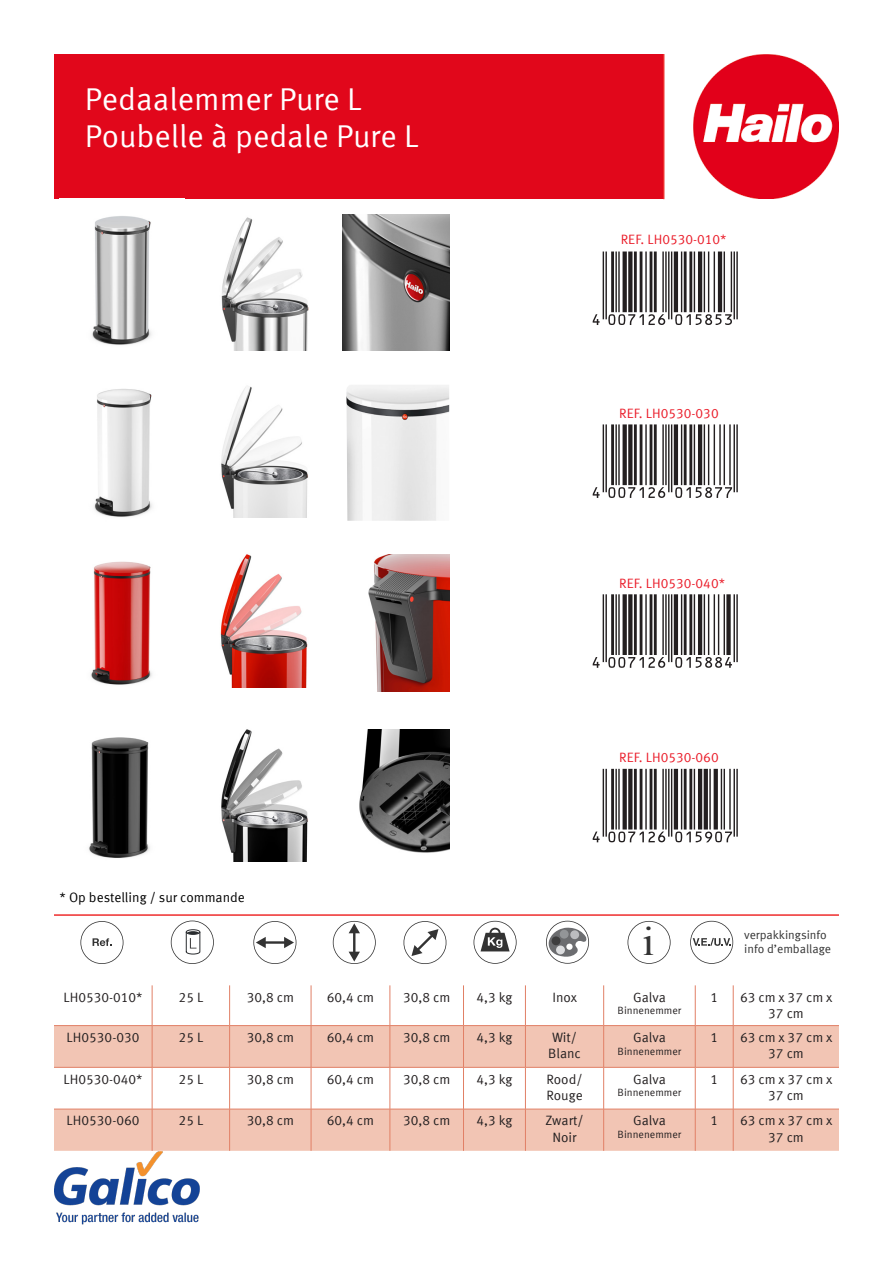
<style>
.page{position:relative;width:893px;height:1263px;background:#fff}
.page>*{position:absolute;margin:0;border:0;box-sizing:border-box;transform-origin:0 0}
.t1{font:40.65px "Mongolian Baiti";color:#333;scale:1.05 1}
.t2{font:31.5px "Meta Offc Norm";color:#fff}
.t3{font:13.5px/16.2px "Meta Offc Norm";color:#231f20;text-align:center}
.t4{font:13.5px "Meta Offc Norm";color:#ea1c29}
.t5{font:13.5px "Meta Offc Norm";color:#000001}
.t6{font:12px "Meta Offc Norm";color:#333}
.t7{font:10.5px "Meta Offc Norm";color:#231f20}
</style>
<div class="page">
<div style="left:54px;top:54px;width:609px;height:144px;background:#e1071b"></div>
<img style="left:694px;top:54px;width:145px;height:144px">
<hr style="left:54px;top:914px;width:785px;height:2px;background:#ee2d2d">
<img style="left:54px;top:1151px;width:145px;height:74px">
<hr style="left:663px;top:54px;width:1px;height:145px;background:#ee2d2d">
<img style="left:92px;top:216px;width:60px;height:129px">
<img style="left:94px;top:389px;width:58px;height:128px">
<img style="left:91px;top:561px;width:61px;height:124px">
<img style="left:221px;top:217px;width:88px;height:133px">
<img style="left:343px;top:214px;width:106px;height:136px">
<img style="left:221px;top:386px;width:87px;height:131px">
<svg style="left:593px;top:251px;width:145px;height:74px"></svg>
<img style="left:346px;top:385px;width:103px;height:136px">
<img style="left:220px;top:554px;width:88px;height:133px">
<img style="left:368px;top:555px;width:81px;height:136px">
<svg style="left:593px;top:424px;width:145px;height:74px"></svg>
<img style="left:221px;top:729px;width:87px;height:133px">
<img style="left:359px;top:729px;width:90px;height:124px">
<svg style="left:593px;top:594px;width:145px;height:74px"></svg>
<svg style="left:593px;top:769px;width:145px;height:73px"></svg>
<img style="left:88px;top:737px;width:62px;height:121px">
<svg style="left:80px;top:921px;width:43px;height:43px"></svg>
<svg style="left:253px;top:921px;width:43px;height:43px"></svg>
<svg style="left:333px;top:921px;width:43px;height:43px"></svg>
<svg style="left:403px;top:921px;width:44px;height:43px"></svg>
<svg style="left:690px;top:921px;width:43px;height:43px"></svg>
<svg style="left:627px;top:921px;width:44px;height:43px"></svg>
<svg style="left:473px;top:921px;width:44px;height:43px"></svg>
<svg style="left:54px;top:1026px;width:785px;height:125px;fill:#f2c5b4"></svg>
<hr style="left:152px;top:985px;width:1px;height:40px;background:#e18066">
<hr style="left:229px;top:985px;width:1px;height:40px;background:#e18066">
<hr style="left:311px;top:985px;width:1px;height:40px;background:#e18066">
<hr style="left:390px;top:985px;width:1px;height:40px;background:#e18066">
<hr style="left:463px;top:985px;width:1px;height:40px;background:#e18066">
<hr style="left:525px;top:985px;width:1px;height:40px;background:#e18066">
<hr style="left:603px;top:985px;width:1px;height:40px;background:#e18066">
<hr style="left:695px;top:985px;width:1px;height:40px;background:#e18066">
<hr style="left:733px;top:985px;width:1px;height:40px;background:#e18066">
<hr style="left:54px;top:1025px;width:98px;height:1px;background:#e18066">
<hr style="left:152px;top:1025px;width:78px;height:1px;background:#e18066">
<hr style="left:152px;top:1026px;width:1px;height:41px;background:#e18066">
<hr style="left:230px;top:1025px;width:81px;height:1px;background:#e18066">
<hr style="left:229px;top:1026px;width:1px;height:41px;background:#e18066">
<hr style="left:311px;top:1025px;width:79px;height:1px;background:#e18066">
<hr style="left:311px;top:1026px;width:1px;height:41px;background:#e18066">
<hr style="left:390px;top:1025px;width:73px;height:1px;background:#e18066">
<hr style="left:390px;top:1026px;width:1px;height:41px;background:#e18066">
<hr style="left:463px;top:1025px;width:62px;height:1px;background:#e18066">
<hr style="left:463px;top:1026px;width:1px;height:41px;background:#e18066">
<hr style="left:525px;top:1025px;width:79px;height:1px;background:#e18066">
<hr style="left:525px;top:1026px;width:1px;height:41px;background:#e18066">
<hr style="left:604px;top:1025px;width:91px;height:1px;background:#e18066">
<hr style="left:603px;top:1026px;width:1px;height:41px;background:#e18066">
<hr style="left:695px;top:1025px;width:38px;height:1px;background:#e18066">
<hr style="left:695px;top:1026px;width:1px;height:41px;background:#e18066">
<hr style="left:733px;top:1025px;width:106px;height:1px;background:#e18066">
<hr style="left:733px;top:1026px;width:1px;height:41px;background:#e18066">
<hr style="left:54px;top:1067px;width:98px;height:1px;background:#e18066">
<hr style="left:152px;top:1067px;width:78px;height:1px;background:#e18066">
<hr style="left:152px;top:1067px;width:1px;height:42px;background:#e18066">
<hr style="left:230px;top:1067px;width:81px;height:1px;background:#e18066">
<hr style="left:229px;top:1067px;width:1px;height:42px;background:#e18066">
<hr style="left:311px;top:1067px;width:79px;height:1px;background:#e18066">
<hr style="left:311px;top:1067px;width:1px;height:42px;background:#e18066">
<hr style="left:390px;top:1067px;width:73px;height:1px;background:#e18066">
<hr style="left:390px;top:1067px;width:1px;height:42px;background:#e18066">
<hr style="left:463px;top:1067px;width:62px;height:1px;background:#e18066">
<hr style="left:463px;top:1067px;width:1px;height:42px;background:#e18066">
<hr style="left:525px;top:1067px;width:79px;height:1px;background:#e18066">
<hr style="left:525px;top:1067px;width:1px;height:42px;background:#e18066">
<hr style="left:604px;top:1067px;width:91px;height:1px;background:#e18066">
<hr style="left:603px;top:1067px;width:1px;height:42px;background:#e18066">
<hr style="left:695px;top:1067px;width:38px;height:1px;background:#e18066">
<hr style="left:695px;top:1067px;width:1px;height:42px;background:#e18066">
<hr style="left:733px;top:1067px;width:106px;height:1px;background:#e18066">
<hr style="left:733px;top:1067px;width:1px;height:42px;background:#e18066">
<hr style="left:54px;top:1109px;width:98px;height:1px;background:#e18066">
<hr style="left:152px;top:1109px;width:78px;height:1px;background:#e18066">
<hr style="left:152px;top:1109px;width:1px;height:42px;background:#e18066">
<hr style="left:230px;top:1109px;width:81px;height:1px;background:#e18066">
<hr style="left:229px;top:1109px;width:1px;height:42px;background:#e18066">
<hr style="left:311px;top:1109px;width:79px;height:1px;background:#e18066">
<hr style="left:311px;top:1109px;width:1px;height:42px;background:#e18066">
<hr style="left:390px;top:1109px;width:73px;height:1px;background:#e18066">
<hr style="left:390px;top:1109px;width:1px;height:42px;background:#e18066">
<hr style="left:463px;top:1109px;width:62px;height:1px;background:#e18066">
<hr style="left:463px;top:1109px;width:1px;height:42px;background:#e18066">
<hr style="left:525px;top:1109px;width:79px;height:1px;background:#e18066">
<hr style="left:525px;top:1109px;width:1px;height:42px;background:#e18066">
<hr style="left:604px;top:1109px;width:91px;height:1px;background:#e18066">
<hr style="left:603px;top:1109px;width:1px;height:42px;background:#e18066">
<hr style="left:695px;top:1109px;width:38px;height:1px;background:#e18066">
<hr style="left:695px;top:1109px;width:1px;height:42px;background:#e18066">
<hr style="left:733px;top:1109px;width:106px;height:1px;background:#e18066">
<hr style="left:733px;top:1109px;width:1px;height:42px;background:#e18066">
<svg style="left:546px;top:921px;width:43px;height:43px"></svg>
<svg style="left:171px;top:920px;width:43px;height:44px"></svg>
<p class="t2" style="left:85px;top:80px;width:278px">Pedaalemmer Pure L</p>
<p class="t2" style="left:85px;top:118px;width:335px">Poubelle à pedale Pure L</p>
<p class="t5" style="left:60px;top:889px;width:187px">* Op bestelling / sur commande</p>
<p class="t4" style="left:621px;top:232px;width:107px">REF. LH0530-010*</p>
<p class="t4" style="left:619px;top:405px;width:101px">REF. LH0530-030</p>
<p class="t4" style="left:619px;top:575px;width:107px">REF. LH0530-040*</p>
<p class="t4" style="left:619px;top:750px;width:101px">REF. LH0530-060</p>
<h1 class="t1" style="left:643px;top:920px;width:13px">i</h1>
<p class="t6" style="left:744px;top:927px;width:84px">verpakkingsinfo</p>
<p class="t6" style="left:744px;top:942px;width:88px">info d’emballage</p>
<p class="t3" style="left:63px;top:989px;width:81px">LH0530-010*</p>
<p class="t3" style="left:179px;top:989px;width:26px">25 L</p>
<p class="t3" style="left:247px;top:989px;width:49px">30,8 cm</p>
<p class="t3" style="left:327px;top:989px;width:49px">60,4 cm</p>
<p class="t3" style="left:403px;top:989px;width:49px">30,8 cm</p>
<p class="t3" style="left:476px;top:989px;width:38px">4,3 kg</p>
<p class="t3" style="left:552px;top:989px;width:26px">Inox</p>
<p class="t3" style="left:633px;top:989px;width:34px">Galva</p>
<p class="t7" style="left:618px;top:1004px;width:65px">Binnenemmer</p>
<p class="t3" style="left:710px;top:989px;width:9px">1</p>
<p class="t3" style="left:740px;top:989px;width:94px">63 cm x 37 cm x<br>37 cm</p>
<p class="t3" style="left:67px;top:1029px;width:74px">LH0530-030</p>
<p class="t3" style="left:179px;top:1029px;width:26px">25 L</p>
<p class="t3" style="left:247px;top:1029px;width:49px">30,8 cm</p>
<p class="t3" style="left:327px;top:1029px;width:49px">60,4 cm</p>
<p class="t3" style="left:403px;top:1029px;width:49px">30,8 cm</p>
<p class="t3" style="left:476px;top:1029px;width:38px">4,3 kg</p>
<p class="t3" style="left:552px;top:1029px;width:27px">Wit/</p>
<p class="t3" style="left:548px;top:1046px;width:34px">Blanc</p>
<p class="t3" style="left:633px;top:1029px;width:34px">Galva</p>
<p class="t7" style="left:618px;top:1045px;width:65px">Binnenemmer</p>
<p class="t3" style="left:710px;top:1029px;width:9px">1</p>
<p class="t3" style="left:740px;top:1029px;width:94px">63 cm x 37 cm x<br>37 cm</p>
<p class="t3" style="left:63px;top:1071px;width:81px">LH0530-040*</p>
<p class="t3" style="left:179px;top:1071px;width:26px">25 L</p>
<p class="t3" style="left:247px;top:1071px;width:49px">30,8 cm</p>
<p class="t3" style="left:327px;top:1071px;width:49px">60,4 cm</p>
<p class="t3" style="left:403px;top:1071px;width:49px">30,8 cm</p>
<p class="t3" style="left:476px;top:1071px;width:38px">4,3 kg</p>
<p class="t3" style="left:546px;top:1071px;width:38px">Rood/</p>
<p class="t3" style="left:546px;top:1087px;width:38px">Rouge</p>
<p class="t3" style="left:633px;top:1071px;width:34px">Galva</p>
<p class="t7" style="left:618px;top:1086px;width:65px">Binnenemmer</p>
<p class="t3" style="left:710px;top:1071px;width:9px">1</p>
<p class="t3" style="left:740px;top:1071px;width:94px">63 cm x 37 cm x<br>37 cm</p>
<p class="t3" style="left:67px;top:1113px;width:74px">LH0530-060</p>
<p class="t3" style="left:179px;top:1113px;width:26px">25 L</p>
<p class="t3" style="left:247px;top:1113px;width:49px">30,8 cm</p>
<p class="t3" style="left:327px;top:1113px;width:49px">60,4 cm</p>
<p class="t3" style="left:403px;top:1113px;width:49px">30,8 cm</p>
<p class="t3" style="left:476px;top:1113px;width:38px">4,3 kg</p>
<p class="t3" style="left:545px;top:1113px;width:40px">Zwart/</p>
<p class="t3" style="left:552px;top:1129px;width:26px">Noir</p>
<p class="t3" style="left:633px;top:1113px;width:34px">Galva</p>
<p class="t7" style="left:618px;top:1128px;width:65px">Binnenemmer</p>
<p class="t3" style="left:710px;top:1113px;width:9px">1</p>
<p class="t3" style="left:740px;top:1113px;width:94px">63 cm x 37 cm x<br>37 cm</p>
</div>
